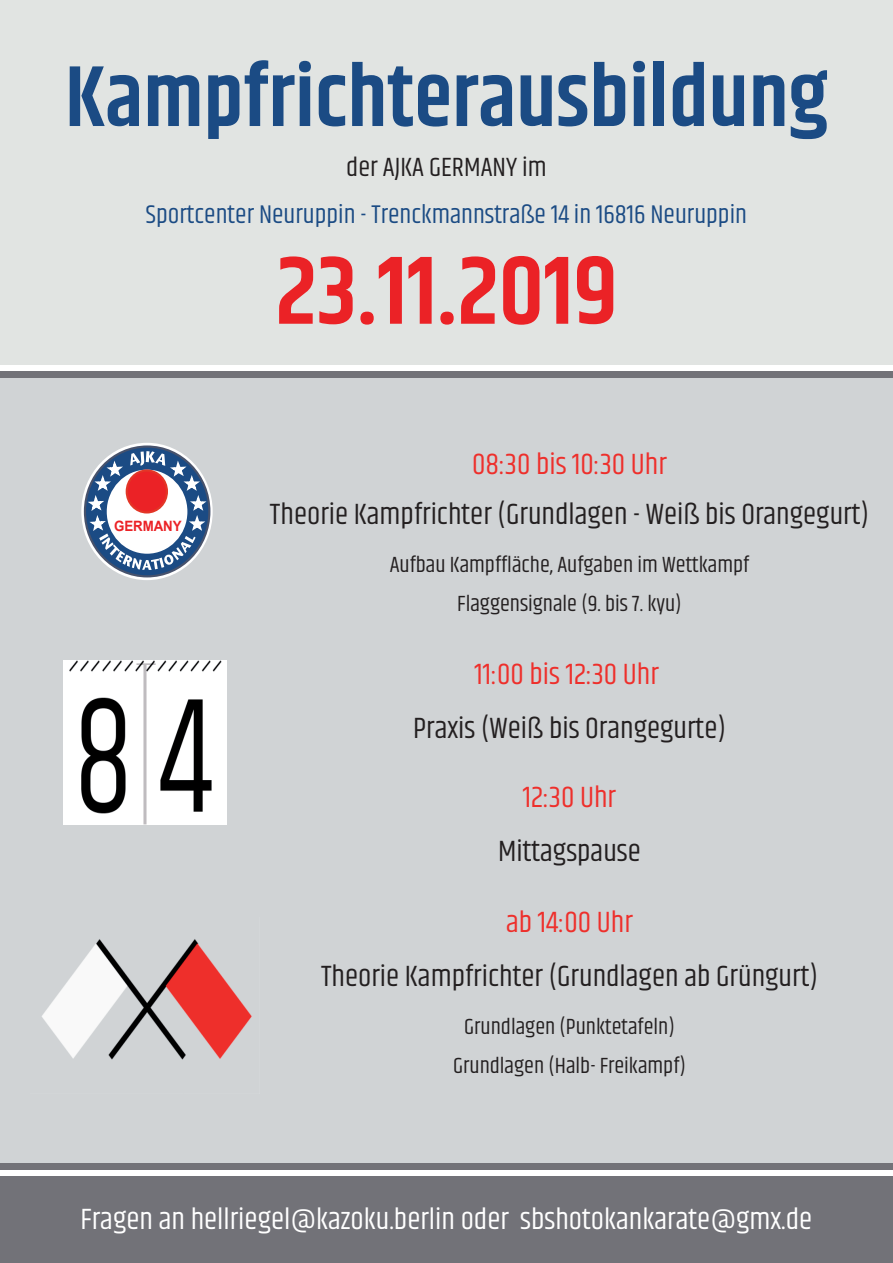
<style>
.page{position:relative;width:893px;height:1263px;background:#fff}
.page>*{position:absolute;margin:0;border:0;box-sizing:border-box;transform-origin:0 0}
.t1{font:600 97.5px "Khand";color:#eb2226}
.t2{font:600 87px "Khand";color:#1b4b84}
.t3{font:30px "Khand";color:#231f20}
.t4{font:30px "Khand";color:#fff}
.t5{font:30px "Khand";color:#ee2f2b}
.t6{font:27px "Khand";color:#231f20}
.t7{font:26.25px "Khand";color:#1b4b84}
.t8{font:22.5px/39px "Khand";color:#231f20;text-align:center}
.t9{font:700 14.25px "Arial";letter-spacing:-.005em;color:#eb2226;scale:.93 1}
</style>
<div class="page">
<div style="left:0;top:1169px;width:893px;height:94px;background:#727278"></div>
<div style="left:0;top:1169px;width:893px;height:6px;background:#fff"></div>
<div style="left:0;top:1163px;width:893px;height:6px;background:#727278"></div>
<div style="left:0;top:0;width:893px;height:368px;background:#e1e4e2"></div>
<div style="left:0;top:365px;width:893px;height:6px;background:#fff"></div>
<div style="left:0;top:371px;width:893px;height:6px;background:#727278"></div>
<img style="left:69px;top:661px;width:153px;height:163px">
<img style="left:31px;top:917px;width:228px;height:176px">
<svg style="left:81px;top:443px;width:132px;height:137px"></svg>
<svg style="left:84px;top:451px;width:126px;height:119px"></svg>
<div style="left:127px;top:470px;width:40px;height:42px;background:#eb2226;border-radius:50%"></div>
<div style="left:126px;top:469px;width:42px;height:44px;border:2px solid #e33627;border-radius:50%"></div>
<h2 class="t2" style="left:65px;top:39px;width:764px">Kampfrichterausbildung</h2>
<p class="t6" style="left:346px;top:150px;width:202px">der AJKA GERMANY im</p>
<p class="t7" style="left:146px;top:198px;width:602px">Sportcenter Neuruppin - Trenckmannstraße 14 in 16816 Neuruppin</p>
<h1 class="t1" style="left:275px;top:226px;width:344px">23.11.2019</h1>
<p class="t9" style="left:114px;top:516px;width:74px">GERMANY</p>
<p class="t5" style="left:472px;top:446px;width:196px">08:30 bis 10:30 Uhr</p>
<p class="t3" style="left:270px;top:496px;width:600px">Theorie Kampfrichter (Grundlagen - Weiß bis Orangegurt)</p>
<p class="t8" style="left:390px;top:546px;width:361px">Aufbau Kampffläche, Aufgaben im Wettkampf<br>Flaggensignale (9. bis 7. kyu)</p>
<p class="t5" style="left:474px;top:656px;width:186px">11:00 bis 12:30 Uhr</p>
<p class="t3" style="left:413px;top:710px;width:314px">Praxis (Weiß bis Orangegurte)</p>
<p class="t5" style="left:523px;top:779px;width:95px">12:30 Uhr</p>
<p class="t3" style="left:498px;top:833px;width:144px">Mittagspause</p>
<p class="t5" style="left:506px;top:904px;width:128px">ab 14:00 Uhr</p>
<p class="t3" style="left:321px;top:958px;width:498px">Theorie Kampfrichter (Grundlagen ab Grüngurt)</p>
<p class="t8" style="left:453px;top:1008px;width:234px">Grundlagen (Punktetafeln)<br>Grundlagen (Halb- Freikampf)</p>
<p class="t4" style="left:81px;top:1201px;width:733px">Fragen an hellriegel@kazoku.berlin oder sbshotokankarate@gmx.de</p>
</div>
